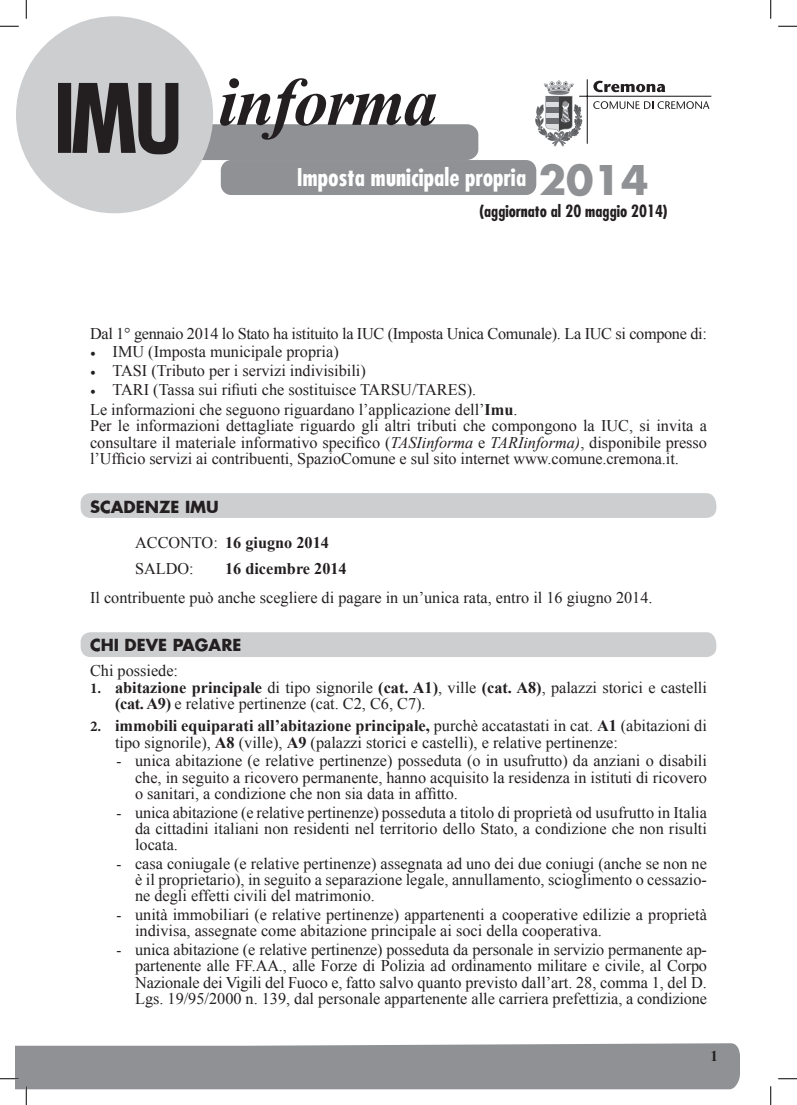
<style>
.page{position:relative;width:797px;height:1105px;background:#fff}
.page>*{position:absolute;margin:0;border:0;box-sizing:border-box;transform-origin:0 0}
.t1{font:italic 700 68.75px "Times New Roman";letter-spacing:-.025em;color:#231f20}
.t2{font:700 40px "Futura";color:#8f9194}
.t3{font:700 condensed 23.75px "Futura";color:#fff}
.t4{font:16.25px/16.2px "Times New Roman";color:#231f20}
.t5{font:16.25px "Times New Roman";letter-spacing:-.02em;color:#231f20}
.t6{font:700 condensed 16.25px "Futura";color:#231f20}
.t7{font:700 16.25px "Futura";color:#231f20}
.t8{font:700 16.25px "Times New Roman";color:#231f20}
.t9{font:700 15px "Times New Roman";color:#231f20}
.s1{font-family:"Futura";font-style:normal;font-stretch:condensed;font-size:92.5px}
.s2{font-family:"Minion Pro";font-size:15px}
.s3{font-weight:700}
.s4{font-style:italic}
.s5{font-family:"Minion Pro";font-weight:700;font-size:15px}
.s6{font-size:15px}
</style>
<div class="page">
<div style="left:81px;top:493px;width:635px;height:25px;background:#cdced0"></div>
<div style="left:81px;top:632px;width:635px;height:25px;background:#cdced0"></div>
<svg style="left:593px;top:81px;width:72px;height:11px"></svg>
<hr style="left:586px;top:79px;width:2px;height:65px;background:#231f20">
<hr style="left:579px;top:96px;width:132px;height:1px;background:#231f20">
<svg style="left:593px;top:101px;width:116px;height:8px"></svg>
<svg style="left:535px;top:80px;width:47px;height:67px"></svg>
<div style="left:202px;top:124px;width:276px;height:36px;background:#8f9194"></div>
<div style="left:221px;top:160px;width:315px;height:35px;background:#8f9194;border-radius:10px"></div>
<div style="left:16px;top:16px;width:197px;height:197px;background:#cdced0;border-radius:50%"></div>
<svg style="left:0;top:25px;width:19px;height:2px"></svg>
<svg style="left:778px;top:25px;width:19px;height:2px"></svg>
<svg style="left:778px;top:1078px;width:19px;height:1px"></svg>
<svg style="left:25px;top:0;width:2px;height:19px"></svg>
<svg style="left:0;top:1043px;width:740px;height:62px"></svg>
<svg style="left:770px;top:0;width:1px;height:19px"></svg>
<svg style="left:770px;top:1086px;width:1px;height:19px"></svg>
<h1 class="t1" style="left:53px;top:54px;width:386px"><span class="s1">iMu</span> informa</h1>
<h3 class="t3" style="left:297px;top:161px;width:231px">imposta municipale propria</h3>
<h2 class="t2" style="left:538px;top:152px;width:111px">2014</h2>
<p class="t6" style="left:479px;top:200px;width:190px">(aggiornato al 20 maggio 2014)</p>
<p class="t5" style="left:90px;top:322px;width:618px">Dal 1° gennaio 2014 lo Stato ha istituito la IUC (Imposta Unica Comunale). La IUC si compone di:</p>
<p class="t4" style="left:90px;top:344px;width:250px"><span class="s2">•-</span> IMU (Imposta municipale propria)</p>
<p class="t4" style="left:90px;top:362px;width:277px"><span class="s2">•-</span> TASI (Tributo per i servizi indivisibili)</p>
<p class="t4" style="left:90px;top:379px;width:429px;line-height:20px"><span class="s2">•-</span> TARI (Tassa sui rifiuti che sostituisce TARSU/TARES).<br>Le informazioni che seguono riguardano l’applicazione dell’<span class="s3">imu</span>.</p>
<p class="t4" style="left:90px;top:417px;width:618px;text-align:justify">Per le informazioni dettagliate riguardo gli altri tributi che compongono la IUC, si invita a consultare il materiale informativo specifico (<span class="s4">TASIinforma</span> e <span class="s4">TARIinforma)</span>, disponibile presso l’Ufficio servizi ai contribuenti, SpazioComune e sul sito internet www.comune.cremona.it.</p>
<p class="t7" style="left:90px;top:495px;width:130px">SCADENZE IMU</p>
<p class="t4" style="left:135px;top:529px;width:195px;line-height:26.2px">ACCONTO: <span class="s3">16 giugno 2014<br></span>SALDO:</p>
<p class="t8" style="left:225px;top:557px;width:123px">16 dicembre 2014</p>
<p class="t4" style="left:90px;top:589px;width:564px">Il contribuente può anche scegliere di pagare in un’unica rata, entro il 16 giugno 2014.</p>
<p class="t7" style="left:90px;top:634px;width:153px">CHI DEVE PAGARE</p>
<p class="t4" style="left:90px;top:662px;width:90px">Chi possiede:</p>
<p class="t4" style="left:115px;top:679px;width:593px;text-indent:-25px"><span class="s5">1.</span> <span class="s3">abitazione principale</span> di tipo signorile <span class="s3">(cat. a1)</span>, ville <span class="s3">(cat. a8)</span>, palazzi storici e castelli <span class="s3">(cat. a9)</span> e relative pertinenze (cat. C2, C6, C7).</p>
<p class="t4" style="left:115px;top:717px;width:593px;text-indent:-25px"><span class="s5">2.</span> <span class="s3">immobili equiparati all’abitazione principale,</span> purchè accatastati in cat. <span class="s3">a1</span> (abitazioni di tipo signorile), <span class="s3">a8</span> (ville), <span class="s3">a9</span> (palazzi storici e castelli), e relative pertinenze:</p>
<p class="t4" style="left:135px;top:752px;width:573px;text-align:justify;text-indent:-19px"><span class="s6">-</span> unica abitazione (e relative pertinenze) posseduta (o in usufrutto) da anziani o disabili che, in seguito a ricovero permanente, hanno acquisito la residenza in istituti di ricovero o sanitari, a condizione che non sia data in affitto.</p>
<p class="t4" style="left:135px;top:804px;width:573px;text-align:justify;text-indent:-19px"><span class="s6">-</span> unica abitazione (e relative pertinenze) posseduta a titolo di proprietà od usufrutto in Italia da cittadini italiani non residenti nel territorio dello Stato, a condizione che non risulti locata.</p>
<p class="t4" style="left:135px;top:855px;width:573px;text-align:justify;text-indent:-19px"><span class="s6">-</span> casa coniugale (e relative pertinenze) assegnata ad uno dei due coniugi (anche se non ne è il proprietario), in seguito a separazione legale, annullamento, scioglimento o cessazio&shy;ne degli effetti civili del matrimonio.</p>
<p class="t4" style="left:135px;top:906px;width:573px;text-indent:-19px"><span class="s6">-</span> unità immobiliari (e relative pertinenze) appartenenti a cooperative edilizie a proprietà indivisa, assegnate come abitazione principale ai soci della cooperativa.</p>
<p class="t4" style="left:135px;top:941px;width:573px;text-align:justify;text-indent:-19px"><span class="s6">-</span> unica abitazione (e relative pertinenze) posseduta da personale in servizio permanente ap&shy;partenente alle FF.AA., alle Forze di Polizia ad ordinamento militare e civile, al Corpo Nazionale dei Vigili del Fuoco e, fatto salvo quanto previsto dall’art. 28, comma 1, del D.<br>Lgs. 19/95/2000 n. 139, dal personale appartenente alle carriera prefettizia, a condizione</p>
<p class="t9" style="left:710px;top:1046px;width:9px">1</p>
</div>
